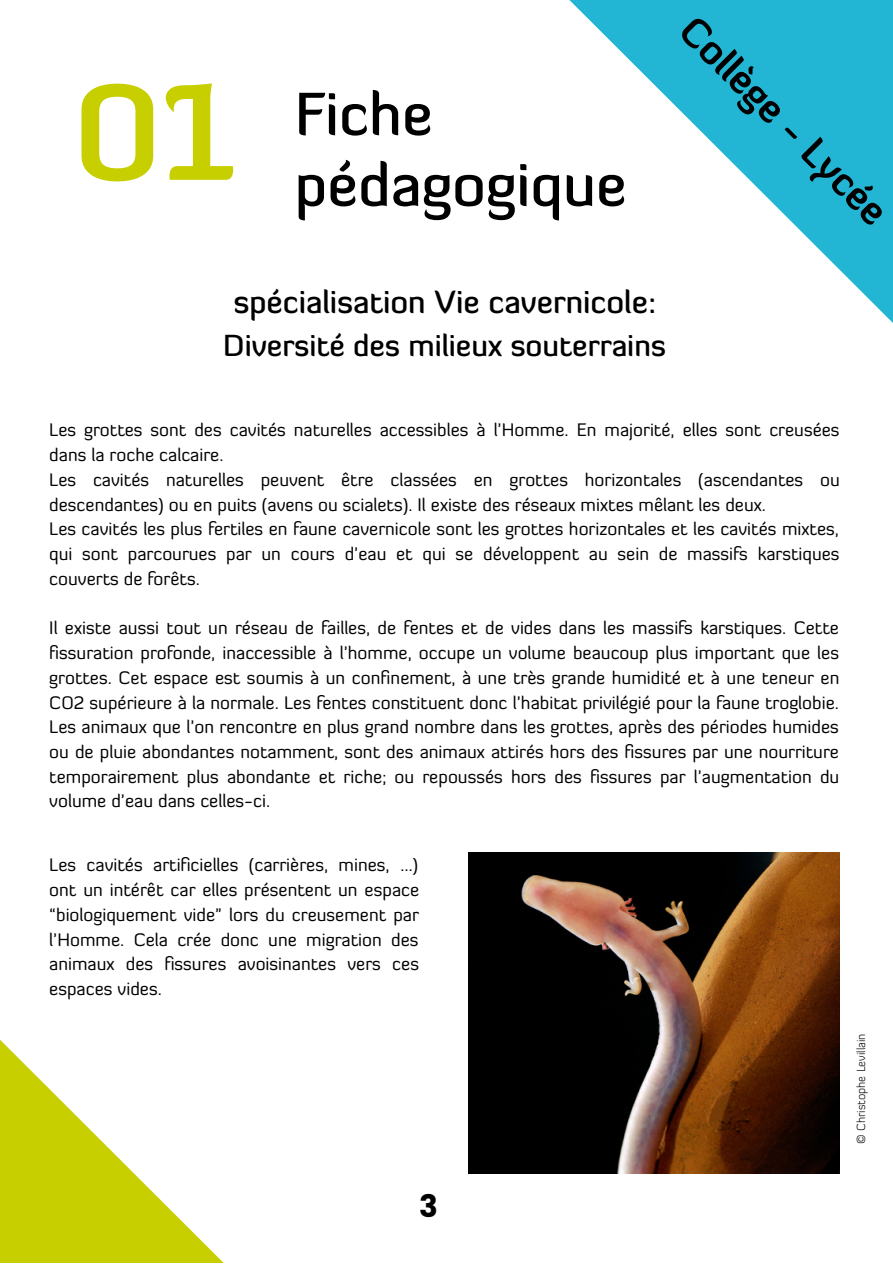
<style>
.page{position:relative;width:893px;height:1264px;background:#fff}
.page>*{position:absolute;margin:0;border:0;box-sizing:border-box;transform-origin:0 0}
.t1{font:700 132.3px "Diavlo";color:#c8cf00}
.t2{font:500 59.55px "Diavlo";color:#000}
.t3{font:700 39px "Diavlo";color:#000}
.t4{font:500 31.5px "Diavlo";color:#000}
.t5{font:31.05px "Poppins";color:#000}
.t6{font:500 30px "Diavlo";color:#000}
.t7{font:18px/24.8px "Diavlo";color:#000;text-align:justify}
.t8{font:300 11.7px "Diavlo";color:#000}
</style>
<div class="page">
<svg style="left:569px;top:0;width:323px;height:322px"></svg>
<svg style="left:0;top:1039px;width:223px;height:223px"></svg>
<img style="left:468px;top:852px;width:371px;height:321px">
<h1 class="t1" style="left:74px;top:81px;width:162px">01</h1>
<h2 class="t2" style="left:295px;top:90px;width:140px">Fiche</h2>
<h2 class="t2" style="left:295px;top:161px;width:333px">pédagogique</h2>
<h3 class="t3" style="left:697px;top:13px;width:276px;rotate:45deg">Collège - Lycée</h3>
<h3 class="t4" style="left:234px;top:289px;width:423px">spécialisation Vie cavernicole:</h3>
<h3 class="t6" style="left:223px;top:333px;width:444px">Diversité des milieux souterrains</h3>
<p class="t7" style="left:49px;top:419px;width:792px;text-align:left">Les grottes sont des cavités naturelles accessibles à l’Homme. En majorité, elles sont creusées dans la roche calcaire.<br>Les cavités naturelles peuvent être classées en grottes horizontales (ascendantes ou descendantes) ou en puits (avens ou scialets). Il existe des réseaux mixtes mêlant les deux.<br>Les cavités les plus fertiles en faune cavernicole sont les grottes horizontales et les cavités mixtes, qui sont parcourues par un cours d’eau et qui se développent au sein de massifs karstiques couverts de forêts.</p>
<p class="t7" style="left:49px;top:617px;width:791px">Il existe aussi tout un réseau de failles, de fentes et de vides dans les massifs karstiques. Cette fissuration profonde, inaccessible à l’homme, occupe un volume beaucoup plus important que les grottes. Cet espace est soumis à un confinement, à une très grande humidité et à une teneur en CO2 supérieure à la normale. Les fentes constituent donc l’habitat privilégié pour la faune troglobie.<br>Les animaux que l’on rencontre en plus grand nombre dans les grottes, après des périodes humides ou de pluie abondantes notamment, sont des animaux attirés hors des fissures par une nourriture temporairement plus abondante et riche; ou repoussés hors des fissures par l’augmentation du volume d’eau dans celles-ci.</p>
<p class="t7" style="left:49px;top:854px;width:371px">Les cavités artificielles (carrières, mines, …) ont un intérêt car elles présentent un espace “biologiquement vide” lors du creusement par l’Homme. Cela crée donc une migration des animaux des fissures avoisinantes vers ces espaces vides.</p>
<h3 class="t5" style="left:419px;top:1187px;width:20px">3</h3>
<p class="t8" style="left:856px;top:1143px;width:112px;rotate:-90deg">© Christophe Levillain</p>
</div>
